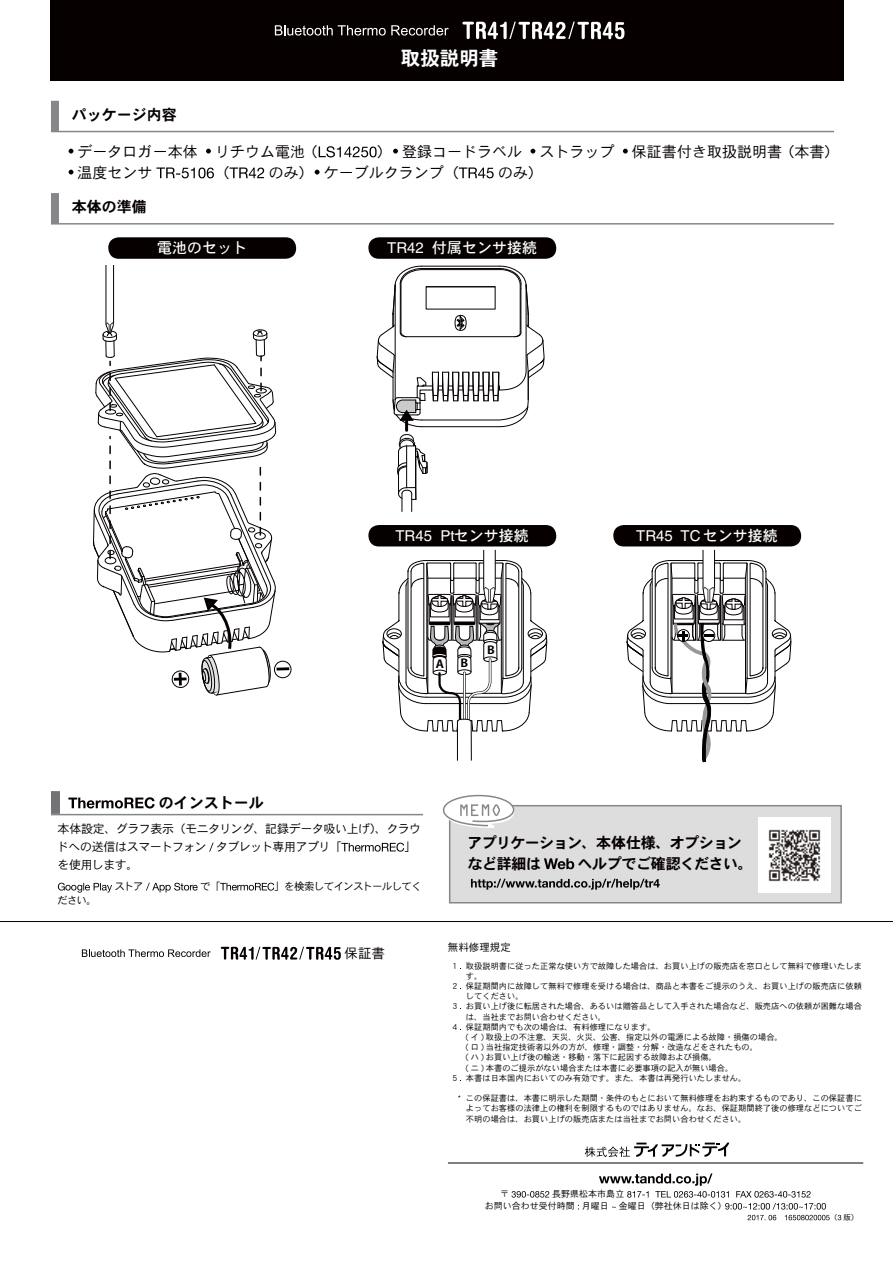
<style>
.page{position:relative;width:893px;height:1263px;background:#fff}
.page>*{position:absolute;margin:0;border:0;box-sizing:border-box;transform-origin:0 0}
.t1{font:19.5px "DFHS Gothic Std W7";color:#fff}
.t2{font:15px "DFHS Gothic Std W3";color:#060000}
.t3{font:15px "DFHS Gothic Std W7";letter-spacing:-.015em;color:#060000}
.t4{font:15px/21px "DFHS Gothic Std W7";letter-spacing:-.04em;color:#060000}
.t5{font:15px "Helvetica";color:#fff}
.t6{font:15px "DFHS Gothic Std W5";color:#fff}
.t7{font:13.5px "DFHS Gothic Std W3";color:#060000}
.t8{font:12px/18px "DFHS Gothic Std W3";letter-spacing:-.04em;color:#060000}
.t9{font:700 11.1px "Koz Go Pro";color:#050100;scale:1.12 1}
.t10{font:10.5px "DFHS Gothic Std W3";letter-spacing:-.05em;color:#060000}
.t11{font:9px/12px "DFHS Gothic Std W3";color:#050100}
.t12{font:8.25px/10.2px "DFHS Gothic Std W3";color:#060000;text-align:justify}
.t13{font:7.5px "DFHS Gothic Std W3";color:#050100}
.s1{font-family:"Helvetica"}
.s2{font-family:"DFHS Gothic Std W5"}
</style>
<div class="page">
<div style="left:50px;top:0;width:793px;height:80px;background:#060000"></div>
<svg style="left:462px;top:22px;width:162px;height:17px"></svg>
<svg style="left:275px;top:25px;width:174px;height:11px"></svg>
<svg style="left:51px;top:101px;width:8px;height:122px"></svg>
<hr style="left:51px;top:131px;width:783px;height:1px;background:#86878a">
<hr style="left:51px;top:223px;width:783px;height:2px;background:#86878a">
<svg style="left:69px;top:149px;width:4px;height:5px"></svg>
<svg style="left:206px;top:149px;width:5px;height:5px"></svg>
<svg style="left:319px;top:146px;width:58px;height:11px"></svg>
<svg style="left:393px;top:149px;width:5px;height:5px"></svg>
<svg style="left:530px;top:149px;width:5px;height:5px"></svg>
<svg style="left:623px;top:149px;width:5px;height:5px"></svg>
<svg style="left:69px;top:170px;width:4px;height:5px"></svg>
<svg style="left:156px;top:168px;width:58px;height:10px"></svg>
<svg style="left:229px;top:168px;width:35px;height:10px"></svg>
<svg style="left:315px;top:170px;width:5px;height:5px"></svg>
<svg style="left:459px;top:168px;width:35px;height:10px"></svg>
<div style="left:108px;top:237px;width:188px;height:22px;background:#060000;border-radius:10px"></div>
<div style="left:368px;top:237px;width:188px;height:22px;background:#060000;border-radius:10px"></div>
<div style="left:368px;top:525px;width:188px;height:21px;background:#060000;border-radius:10px"></div>
<div style="left:613px;top:525px;width:188px;height:21px;background:#060000;border-radius:10px"></div>
<svg style="left:377px;top:266px;width:167px;height:246px"></svg>
<svg style="left:274px;top:661px;width:17px;height:17px"></svg>
<div style="left:274px;top:661px;width:17px;height:17px;border:1px solid #050100;border-radius:50%"></div>
<svg style="left:276px;top:667px;width:13px;height:4px"></svg>
<svg style="left:93px;top:266px;width:183px;height:430px"></svg>
<svg style="left:627px;top:549px;width:164px;height:214px"></svg>
<svg style="left:383px;top:549px;width:164px;height:212px"></svg>
<hr style="left:51px;top:814px;width:372px;height:1px;background:#86878a">
<div style="left:51px;top:791px;width:9px;height:23px;background:#737376"></div>
<svg style="left:68px;top:797px;width:87px;height:12px"></svg>
<svg style="left:209px;top:843px;width:5px;height:9px"></svg>
<svg style="left:341px;top:843px;width:63px;height:9px"></svg>
<svg style="left:58px;top:883px;width:54px;height:10px"></svg>
<svg style="left:146px;top:883px;width:52px;height:9px"></svg>
<svg style="left:220px;top:883px;width:54px;height:8px"></svg>
<hr style="left:448px;top:1163px;width:415px;height:1px;background:#060000">
<svg style="left:585px;top:1143px;width:144px;height:14px"></svg>
<svg style="left:511px;top:1191px;width:38px;height:7px"></svg>
<svg style="left:599px;top:1173px;width:230px;height:47px"></svg>
<svg style="left:838px;top:1215px;width:3px;height:5px"></svg>
<svg style="left:221px;top:947px;width:120px;height:13px"></svg>
<svg style="left:82px;top:949px;width:129px;height:8px"></svg>
<hr style="left:0;top:921px;width:893px;height:1px;background:#060000">
<div style="left:449px;top:805px;width:393px;height:98px;background:#ddddde;border:2px solid #86878a"></div>
<svg style="left:544px;top:858px;width:30px;height:11px"></svg>
<svg style="left:471px;top:879px;width:189px;height:11px"></svg>
<div style="left:758px;top:818px;width:72px;height:75px;background:#fff"></div>
<img style="left:768px;top:829px;width:53px;height:53px">
<svg style="left:442px;top:794px;width:73px;height:34px"></svg>
<h1 class="t1" style="left:401px;top:47px;width:99px">取扱説明書</h1>
<h2 class="t3" style="left:72px;top:107px;width:106px">パッケージ内容</h2>
<h2 class="t2" style="left:78px;top:144px;width:241px">データロガー本体 リチウム電池（</h2>
<h2 class="t2" style="left:377px;top:144px;width:464px">） 登録コードラベル ストラップ 保証書付き取扱説明書（本書）</h2>
<h2 class="t2" style="left:78px;top:165px;width:76px">温度センサ</h2>
<h2 class="t2" style="left:214px;top:165px;width:16px">（</h2>
<h2 class="t2" style="left:269px;top:165px;width:191px">のみ） ケーブルクランプ（</h2>
<h2 class="t2" style="left:498px;top:165px;width:46px">のみ）</h2>
<h2 class="t3" style="left:72px;top:199px;width:76px">本体の準備</h2>
<h2 class="t6" style="left:157px;top:240px;width:91px">電池のセット</h2>
<h2 class="t6" style="left:387px;top:240px;width:152px"><span class="s1">TR42</span> 付属センサ接続</h2>
<h2 class="t5" style="left:395px;top:527px;width:135px">TR45 Pt<span class="s2">センサ接続</span></h2>
<h2 class="t5" style="left:636px;top:527px;width:143px">TR45 TC<span class="s2">センサ接続</span></h2>
<h3 class="t9" style="left:436px;top:656px;width:9px">A</h3>
<h3 class="t9" style="left:461px;top:655px;width:8px">B</h3>
<h3 class="t9" style="left:487px;top:642px;width:8px">B</h3>
<h2 class="t3" style="left:159px;top:795px;width:106px">のインストール</h2>
<h3 class="t8" style="left:57px;top:820px;width:366px">本体設定、グラフ表示（モニタリング、記録データ吸い上げ）、クラウドへの送信はスマートフォン タブレット専用アプリ「</h3>
<h3 class="t8" style="left:404px;top:838px;width:13px">」</h3>
<h3 class="t8" style="left:57px;top:856px;width:83px">を使用します。</h3>
<p class="t10" style="left:114px;top:881px;width:31px">ストア</p>
<p class="t10" style="left:200px;top:881px;width:22px">で「</p>
<p class="t10" style="left:274px;top:881px;width:149px">」を検索してインストールしてく</p>
<p class="t10" style="left:57px;top:894px;width:41px">ださい。</p>
<h3 class="t7" style="left:345px;top:946px;width:42px">保証書</h3>
<h2 class="t4" style="left:467px;top:832px;width:276px">アプリケーション、本体仕様、オプションなど詳細は</h2>
<h2 class="t3" style="left:577px;top:856px;width:177px">ヘルプでご確認ください。</h2>
<p class="t10" style="left:448px;top:942px;width:64px">無料修理規定</p>
<p class="t12" style="left:451px;top:960px;width:412px">１ 取扱説明書に従った正常な使い方で故障した場合は、お買い上げの販売店を窓口として無料で修理いたしま</p>
<p class="t12" style="left:466px;top:971px;width:18px">す。</p>
<p class="t12" style="left:451px;top:981px;width:412px">２ 保証期間内に故障して無料で修理を受ける場合は、商品と本書をご提示のうえ、お買い上げの販売店に依頼</p>
<p class="t12" style="left:466px;top:991px;width:59px">してください。</p>
<p class="t12" style="left:451px;top:1001px;width:412px">３ お買い上げ後に転居された場合、あるいは贈答品として入手された場合など、販売店への依頼が困難な場合</p>
<p class="t12" style="left:466px;top:1011px;width:142px">は、当社までお問い合わせください。</p>
<p class="t12" style="left:451px;top:1022px;width:206px">４ 保証期間内でも次の場合は、有料修理になります。</p>
<p class="t12" style="left:466px;top:1032px;width:318px">( イ ) 取扱上の不注意、天災、火災、公害、指定以外の電源による故障・損傷の場合。</p>
<p class="t12" style="left:466px;top:1042px;width:294px">( ロ ) 当社指定技術者以外の方が、修理・調整・分解・改造などをされたもの。</p>
<p class="t12" style="left:466px;top:1052px;width:252px">( ハ ) お買い上げ後の輸送・移動・落下に起因する故障および損傷。</p>
<p class="t12" style="left:466px;top:1062px;width:269px">( ニ ) 本書のご提示がない場合または本書に必要事項の記入が無い場合。</p>
<p class="t12" style="left:451px;top:1073px;width:297px">５ 本書は日本国内においてのみ有効です。また、本書は再発行いたしません。</p>
<p class="t12" style="left:466px;top:1093px;width:397px">この保証書は、本書に明示した期間・条件のもとにおいて無料修理をお約束するものであり、この保証書によってお客様の法律上の権利を制限するものではありません。なお、保証期間終了後の修理などについてご不明の場合は、お買い上げの販売店または当社までお問い合わせください。</p>
<p class="t11" style="left:485px;top:1188px;width:243px;text-indent:67px">長野県松本市島立<br>お問い合わせ受付時間 月曜日 金曜日（弊社休日は除く）</p>
<p class="t11" style="left:500px;top:1188px;width:10px">〒</p>
<p class="t13" style="left:830px;top:1213px;width:30px">（ 版）</p>
</div>
